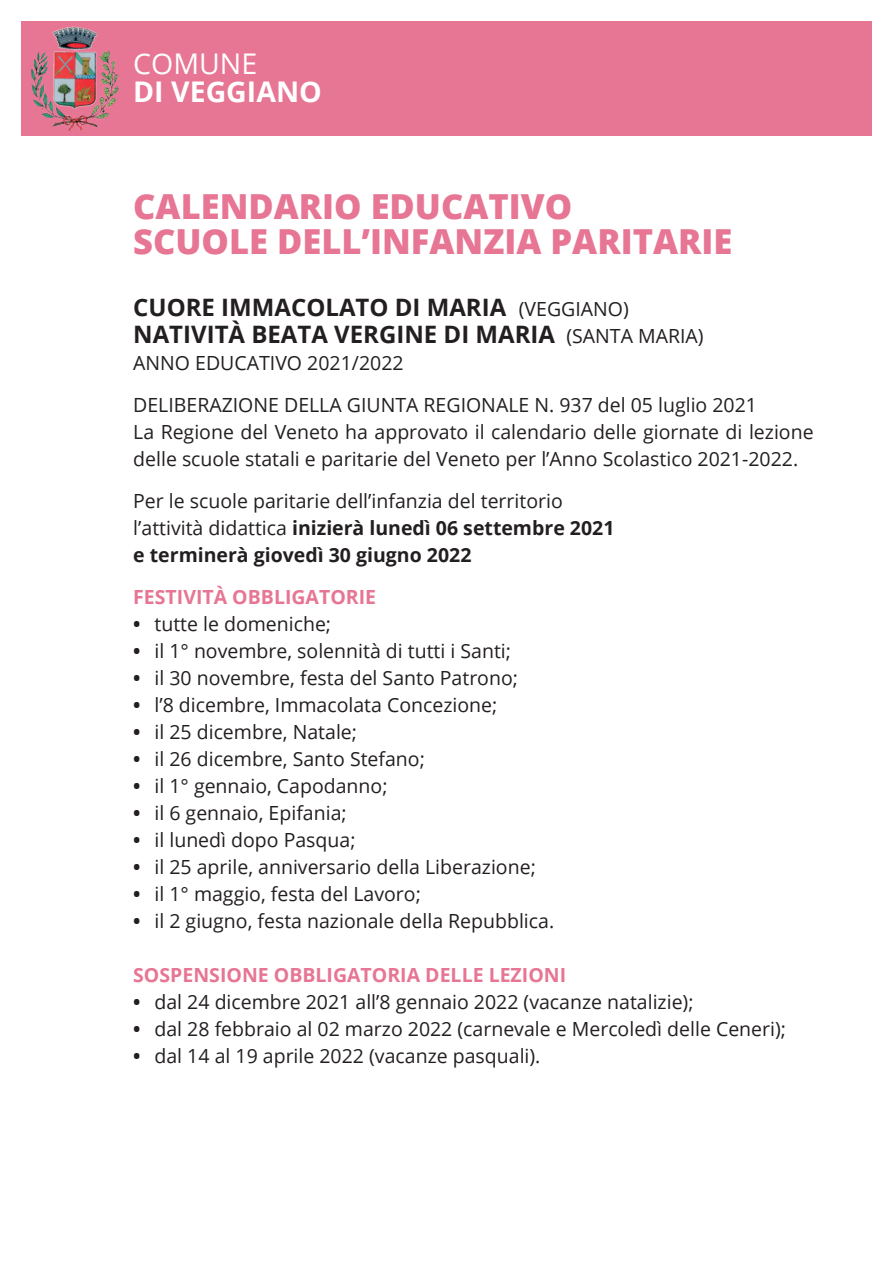
<style>
.page{position:relative;width:893px;height:1263px;background:#fff}
.page>*{position:absolute;margin:0;border:0;box-sizing:border-box;transform-origin:0 0}
.t1{font:800 34.5px "Open Sans";color:#e77594}
.List_Bullet{font:700 28.5px "Open Sans";color:#fff}
.List_Bullet-2{font:28.5px "Open Sans";color:#fff}
.t2{font:700 24px "Open Sans";color:#231f20}
.t3{font:19.5px/27px "Open Sans";color:#231f20}
.t4{font:700 19.5px "Open Sans";color:#231f20}
.t5{font:700 19.5px "Open Sans";color:#e77594}
.s1{font-weight:400;font-size:19.5px}
.s2{font-weight:400}
.s3{font-weight:700}
</style>
<div class="page">
<div style="left:21px;top:21px;width:851px;height:115px;background:#e77594"></div>
<img style="left:31px;top:26px;width:88px;height:106px">
<p class="List_Bullet-2" style="left:133px;top:44px;width:126px">COMUNE</p>
<p class="List_Bullet" style="left:133px;top:72px;width:190px">DI VEGGIANO</p>
<p class="t1" style="left:133px;top:180px;width:441px">CALENDARIO EDUCATIVO</p>
<p class="t1" style="left:133px;top:215px;width:601px">SCUOLE DELL’INFANZIA PARITARIE</p>
<p class="t2" style="left:133px;top:290px;width:497px">CUORE IMMACOLATO DI MARIA <span class="s1">(VEGGIANO)</span></p>
<p class="t2" style="left:133px;top:317px;width:572px">NATIVITÀ BEATA VERGINE DI MARIA <span class="s1">(SANTA MARIA)</span></p>
<p class="t3" style="left:133px;top:349px;width:272px">ANNO EDUCATIVO 2021/2022</p>
<p class="t3" style="left:133px;top:391px;width:625px">DELIBERAZIONE DELLA GIUNTA REGIONALE N. 937 del 05 luglio 2021</p>
<p class="t3" style="left:133px;top:418px;width:682px">La Regione del Veneto ha approvato il calendario delle giornate di lezione delle scuole statali e paritarie del Veneto per l’Anno Scolastico 2021-2022.</p>
<p class="t3" style="left:133px;top:487px;width:431px">Per le scuole paritarie dell’infanzia del territorio</p>
<p class="t4" style="left:133px;top:514px;width:483px"><span class="s2">l’attività didattica</span> inizierà lunedì 06 settembre 2021</p>
<p class="t4" style="left:133px;top:541px;width:340px">e terminerà giovedì 30 giugno 2022</p>
<p class="t5" style="left:133px;top:583px;width:244px">FESTIVITÀ OBBLIGATORIE</p>
<p class="t3" style="left:133px;top:610px;width:199px"><span class="s3">•</span> tutte le domeniche;</p>
<p class="t3" style="left:133px;top:637px;width:379px"><span class="s3">•</span> il 1° novembre, solennità di tutti i Santi;</p>
<p class="t3" style="left:133px;top:664px;width:386px"><span class="s3">•</span> il 30 novembre, festa del Santo Patrono;</p>
<p class="t3" style="left:133px;top:691px;width:366px"><span class="s3">•</span> l’8 dicembre, Immacolata Concezione;</p>
<p class="t3" style="left:133px;top:718px;width:225px"><span class="s3">•</span> il 25 dicembre, Natale;</p>
<p class="t3" style="left:133px;top:745px;width:293px"><span class="s3">•</span> il 26 dicembre, Santo Stefano;</p>
<p class="t3" style="left:133px;top:772px;width:256px"><span class="s3">•</span> il 1° gennaio, Capodanno;</p>
<p class="t3" style="left:133px;top:799px;width:215px"><span class="s3">•</span> il 6 gennaio, Epifania;</p>
<p class="t3" style="left:133px;top:826px;width:224px"><span class="s3">•</span> il lunedì dopo Pasqua;</p>
<p class="t3" style="left:133px;top:853px;width:404px"><span class="s3">•</span> il 25 aprile, anniversario della Liberazione;</p>
<p class="t3" style="left:133px;top:880px;width:289px"><span class="s3">•</span> il 1° maggio, festa del Lavoro;</p>
<p class="t3" style="left:133px;top:907px;width:422px"><span class="s3">•</span> il 2 giugno, festa nazionale della Repubblica.</p>
<p class="t5" style="left:133px;top:961px;width:434px">SOSPENSIONE OBBLIGATORIA DELLE LEZIONI</p>
<p class="t3" style="left:133px;top:988px;width:562px"><span class="s3">•</span> dal 24 dicembre 2021 all’8 gennaio 2022 (vacanze natalizie);</p>
<p class="t3" style="left:133px;top:1015px;width:654px"><span class="s3">•</span> dal 28 febbraio al 02 marzo 2022 (carnevale e Mercoledì delle Ceneri);</p>
<p class="t3" style="left:133px;top:1042px;width:409px"><span class="s3">•</span> dal 14 al 19 aprile 2022 (vacanze pasquali).</p>
</div>
